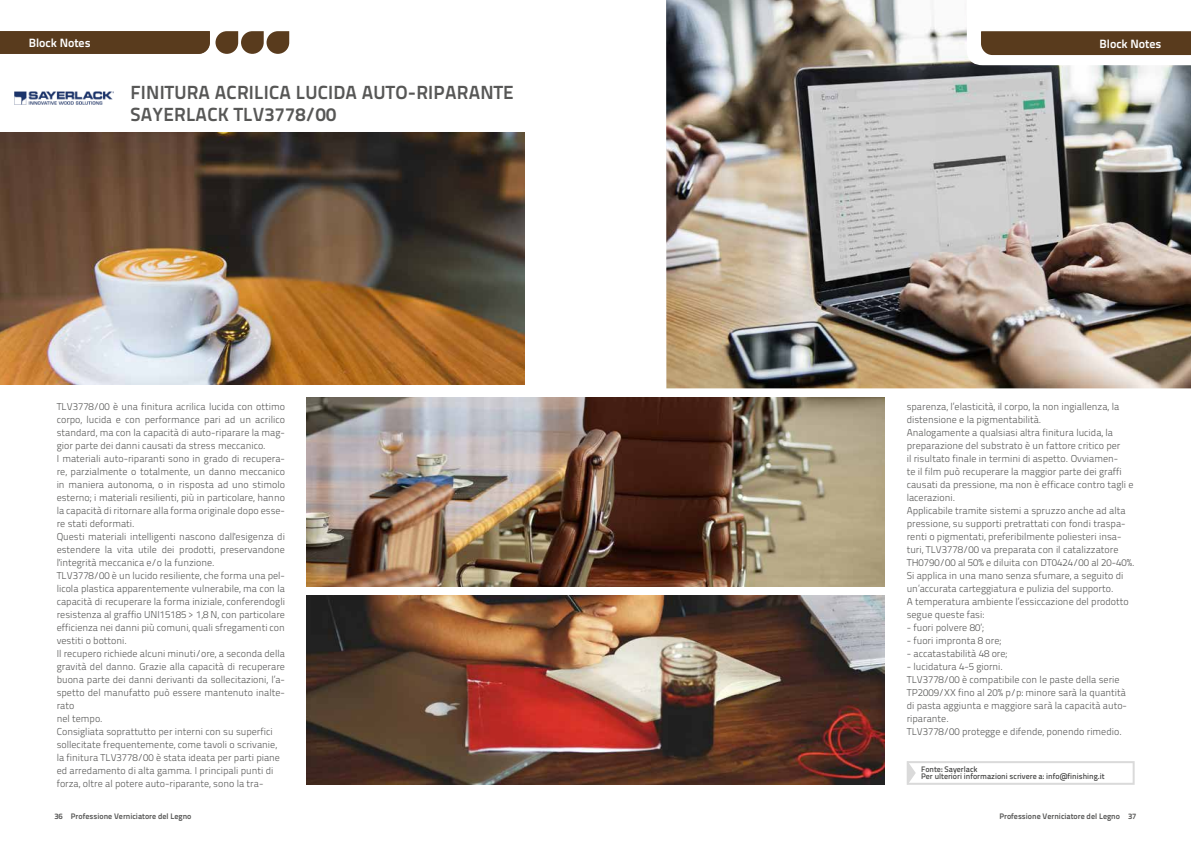
<style>
.page{position:relative;width:1191px;height:842px;background:#fff}
.page>*{position:absolute;margin:0;border:0;box-sizing:border-box;transform-origin:0 0}
.t1{font:700 19px/22px "Titillium Text 22 L";letter-spacing:.01em;color:#575756}
.t2{font:700 12px "Titillium Text 22 L";color:#fff}
.t3{font:300 10px/13px "Titillium Text 22 L";color:#575756}
.t4{font:700 8px "Titillium Text 22 L";color:#575756}
.t5{font:500 8px/7px "Titillium Text 22 L";color:#3c3c3b}
.s1{font-weight:700;color:#575756}
</style>
<div class="page">
<div style="left:906px;top:761px;width:228px;height:24px;border:2px solid #dadada"></div>
<svg style="left:907px;top:761px;width:8px;height:24px"></svg>
<img style="left:15px;top:92px;width:98px;height:12px">
<img style="left:306px;top:397px;width:579px;height:189px">
<img style="left:306px;top:596px;width:579px;height:189px">
<img style="left:0;top:132px;width:524px;height:252px">
<img style="left:666px;top:0;width:525px;height:388px">
<svg style="left:0;top:31px;width:289px;height:23px;background:#674b30"></svg>
<div style="left:981px;top:31px;width:210px;height:24px;background:#593b1d"></div>
<p class="t2" style="left:29px;top:34px;width:63px">Block Notes</p>
<p class="t2" style="left:1099px;top:34px;width:63px">Block Notes</p>
<h1 class="t1" style="left:130px;top:81px;width:385px">FINITURA ACRILICA LUCIDA AUTO-RIPARANTE<br>SAYERLACK TLV3778/00</h1>
<p class="t3" style="left:57px;top:400px;width:230px">TLV3778/00 è una finitura acrilica lucida con ottimo corpo, lucida e con performance pari ad un acrilico standard, ma con la capacità di auto-riparare la mag&shy;gior parte dei danni causati da stress meccanico.<br>I materiali auto-riparanti sono in grado di recupera&shy;re, parzialmente o totalmente, un danno meccanico in maniera autonoma, o in risposta ad uno stimolo esterno; i materiali resilienti, più in particolare, hanno la capacità di ritornare alla forma originale dopo esse&shy;re stati deformati.<br>Questi materiali intelligenti nascono dall'esigenza di estendere la vita utile dei prodotti, preservandone l'integrità meccanica e/o la funzione.<br>TLV3778/00 è un lucido resiliente, che forma una pel&shy;licola plastica apparentemente vulnerabile, ma con la capacità di recuperare la forma iniziale, conferendogli resistenza al graffio UNI15185 &gt; 1,8 N, con particolare efficienza nei danni più comuni, quali sfregamenti con vestiti o bottoni.<br>Il recupero richiede alcuni minuti/ore, a seconda della gravità del danno. Grazie alla capacità di recuperare buona parte dei danni derivanti da sollecitazioni, l’a&shy;spetto del manufatto può essere mantenuto inalte&shy;rato<br>nel tempo.<br>Consigliata soprattutto per interni con su superfici sollecitate frequentemente, come tavoli o scrivanie, la finitura TLV3778/00 è stata ideata per parti piane ed arredamento di alta gamma. I principali punti di forza, oltre al potere auto-riparante, sono la tra-</p>
<p class="t3" style="left:906px;top:400px;width:229px">sparenza, l’elasticità, il corpo, la non ingiallenza, la distensione e la pigmentabilità.<br>Analogamente a qualsiasi altra finitura lucida, la preparazione del substrato è un fattore critico per<br>il risultato finale in termini di aspetto. Ovviamen-<br>te il film può recuperare la maggior parte dei graffi causati da pressione, ma non è efficace contro tagli e lacerazioni.<br>Applicabile tramite sistemi a spruzzo anche ad alta pressione, su supporti pretrattati con fondi traspa&shy;renti o pigmentati, preferibilmente poliesteri insa&shy;turi, TLV3778/00 va preparata con il catalizzatore TH0790/00 al 50% e diluita con DT0424/00 al 20-40%.<br>Si applica in una mano senza sfumare, a seguito di un’accurata carteggiatura e pulizia del supporto.<br>A temperatura ambiente l’essiccazione del prodotto segue queste fasi:</p>
<p class="t3" style="left:906px;top:621px;width:79px">- fuori polvere 80’;</p>
<p class="t3" style="left:906px;top:634px;width:96px">- fuori impronta 8 ore;</p>
<p class="t3" style="left:906px;top:647px;width:102px">- accatastabilità 48 ore;</p>
<p class="t3" style="left:906px;top:660px;width:222px">- lucidatura 4-5 giorni.<br>TLV3778/00 è compatibile con le paste della serie TP2009/XX fino al 20% p/p: minore sarà la quantità di pasta aggiunta e maggiore sarà la capacità auto&shy;riparante.<br>TLV3778/00 protegge e difende, ponendo rimedio.</p>
<p class="t5" style="left:921px;top:765px;width:185px"><span class="s1">Fonte:</span> Sayerlack<br>Per ulteriori informazioni scrivere a: info@finishing.it</p>
<p class="t4" style="left:54px;top:810px;width:139px">36 Professione Verniciatore del Legno</p>
<p class="t4" style="left:999px;top:810px;width:139px">Professione Verniciatore del Legno 37</p>
</div>
